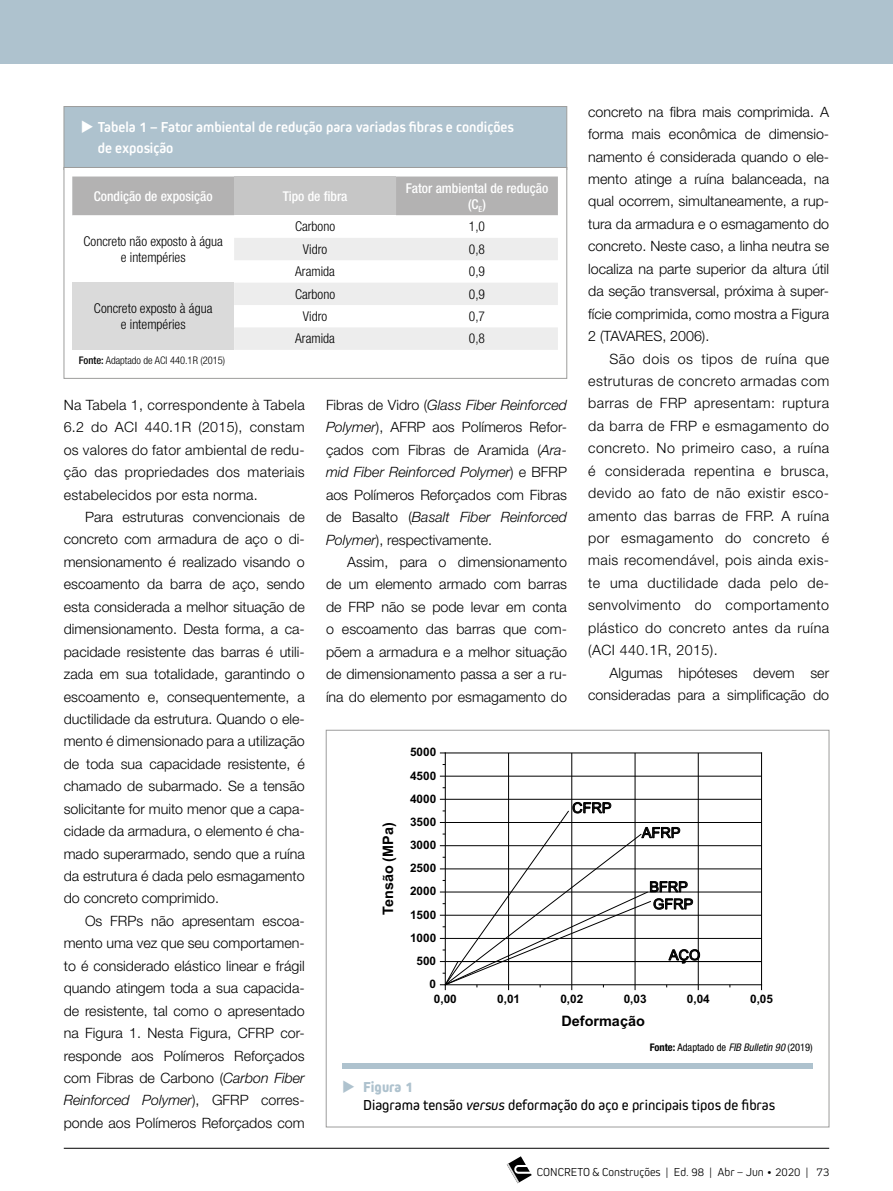
<style>
.page{position:relative;width:893px;height:1191px;background:#fff}
.page>*{position:absolute;margin:0;border:0;box-sizing:border-box;transform-origin:0 0}
.t1{font:700 15px/21px "Kiro";color:#fff}
.t2{font:15px/18px "Kiro";color:#000}
.t3{font:700 14.4px "Arial";color:#000}
.t4{font:14.4px/17.2px "Arial";color:#000}
.t5{font:300 14.25px/22.5px "Helvetica Neue LT Std";color:#000;text-align:justify}
.t6{font:300 condensed 13.5px/16.5px "Helvetica Neue LT Std";color:#000;text-align:center}
.t7{font:500 condensed 13.5px/16.5px "Helvetica Neue LT Std";color:#fff;text-align:center}
.t8{font:300 12px "Kiro";color:#000}
.t9{font:700 11.7px "Arial";color:#000}
.t10{font:condensed 10.5px "Helvetica Neue LT Std";color:#000}
.t11{font:300 condensed 10.5px "Helvetica Neue LT Std";color:#000}
.s1{font-weight:500}
.s2{font-style:italic}
.s3{font-weight:700}
.s4{color:#aec2ce}
.s5{font-weight:800;color:#aec2ce}
</style>
<div class="page">
<svg style="left:507px;top:1156px;width:25px;height:27px"></svg>
<hr style="left:64px;top:1148px;width:765px;height:1px;background:#000">
<div style="left:0;top:0;width:893px;height:64px;background:#aec2ce"></div>
<div style="left:64px;top:106px;width:503px;height:64px;background:#aec2ce;border:1px solid #9d9d9c"></div>
<div style="left:64px;top:167px;width:503px;height:211px;background:#fff;border:1px solid #9d9d9c"></div>
<div style="left:72px;top:176px;width:486px;height:39px;background:#b3b2b2"></div>
<div style="left:234px;top:176px;width:162px;height:39px;background:#c6c6c6"></div>
<svg style="left:72px;top:215px;width:486px;height:68px"></svg>
<svg style="left:234px;top:238px;width:324px;height:112px"></svg>
<div style="left:72px;top:283px;width:162px;height:67px;background:#dadada"></div>
<div style="left:326px;top:730px;width:503px;height:397px;background:#fff;border:1px solid #9d9d9c"></div>
<div style="left:342px;top:1063px;width:471px;height:5px;background:#aec2ce"></div>
<hr style="left:508px;top:753px;width:1px;height:231px;background:#000">
<hr style="left:571px;top:753px;width:1px;height:231px;background:#000">
<hr style="left:635px;top:753px;width:1px;height:231px;background:#000">
<hr style="left:698px;top:753px;width:1px;height:231px;background:#000">
<hr style="left:445px;top:776px;width:316px;height:1px;background:#000">
<hr style="left:445px;top:752px;width:316px;height:1px;background:#000">
<hr style="left:445px;top:753px;width:1px;height:231px;background:#000">
<hr style="left:761px;top:753px;width:1px;height:231px;background:#000">
<svg style="left:440px;top:798px;width:322px;height:192px"></svg>
<p class="t5" style="left:588px;top:100px;width:242px">concreto na fibra mais comprimida. A forma mais econômica de dimensio&shy;namento é considerada quando o ele&shy;mento atinge a ruína balanceada, na qual ocorrem, simultaneamente, a rup&shy;tura da armadura e o esmagamento do concreto. Neste caso, a linha neutra se localiza na parte superior da altura útil da seção transversal, próxima à super&shy;fície comprimida, como mostra a Figura 2 (TAVARES, 2006).</p>
<p class="t5" style="left:588px;top:347px;width:242px;text-indent:21px">São dois os tipos de ruína que estruturas de concreto armadas com barras de FRP apresentam: ruptura da barra de FRP e esmagamento do concreto. No primeiro caso, a ruína é considerada repentina e brusca, devido ao fato de não existir esco&shy;amento das barras de FRP. A ruína por esmagamento do concreto é mais recomendável, pois ainda exis&shy;te uma ductilidade dada pelo de&shy;senvolvimento do comportamento plástico do concreto antes da ruína (ACI 440.1R, 2015).</p>
<p class="t5" style="left:588px;top:661px;width:242px;text-align:right">Algumas hipóteses devem ser consideradas para a simplificação do</p>
<p class="t1" style="left:98px;top:116px;width:417px;text-indent:-17px">◆ Tabela 1 – Fator ambiental de redução para variadas fibras e condições de exposição</p>
<p class="t7" style="left:94px;top:188px;width:120px">Condição de exposição</p>
<p class="t7" style="left:283px;top:188px;width:66px">Tipo de fibra</p>
<p class="t7" style="left:406px;top:179px;width:144px">Fator ambiental de redução (C<sub>E</sub>)</p>
<p class="t6" style="left:84px;top:232px;width:141px">Concreto não exposto à água e intempéries</p>
<p class="t6" style="left:295px;top:218px;width:42px">Carbono</p>
<p class="t6" style="left:469px;top:218px;width:18px">1,0</p>
<p class="t6" style="left:303px;top:241px;width:26px">Vidro</p>
<p class="t6" style="left:469px;top:241px;width:18px">0,8</p>
<p class="t6" style="left:295px;top:263px;width:41px">Aramida</p>
<p class="t6" style="left:469px;top:263px;width:18px">0,9</p>
<p class="t6" style="left:295px;top:285px;width:42px">Carbono</p>
<p class="t6" style="left:469px;top:285px;width:18px">0,9</p>
<p class="t6" style="left:303px;top:308px;width:26px">Vidro</p>
<p class="t6" style="left:469px;top:308px;width:18px">0,7</p>
<p class="t6" style="left:295px;top:330px;width:41px">Aramida</p>
<p class="t6" style="left:469px;top:330px;width:18px">0,8</p>
<p class="t6" style="left:94px;top:300px;width:120px">Concreto exposto à água e intempéries</p>
<p class="t11" style="left:79px;top:354px;width:148px"><span class="s1">Fonte:</span> Adaptado de ACI 440.1R (2015)</p>
<p class="t5" style="left:64px;top:393px;width:242px">Na Tabela 1, correspondente à Tabela 6.2 do ACI 440.1R (2015), constam os valores do fator ambiental de redu&shy;ção das propriedades dos materiais estabelecidos por esta norma.</p>
<p class="t5" style="left:64px;top:505px;width:242px;text-indent:21px">Para estruturas convencionais de concreto com armadura de aço o di&shy;mensionamento é realizado visando o escoamento da barra de aço, sendo esta considerada a melhor situação de dimensionamento. Desta forma, a ca&shy;pacidade resistente das barras é utili&shy;zada em sua totalidade, garantindo o escoamento e, consequentemente, a ductilidade da estrutura. Quando o ele&shy;mento é dimensionado para a utilização de toda sua capacidade resistente, é chamado de subarmado. Se a tensão solicitante for muito menor que a capa&shy;cidade da armadura, o elemento é cha&shy;mado superarmado, sendo que a ruína da estrutura é dada pelo esmagamento do concreto comprimido.</p>
<p class="t5" style="left:64px;top:909px;width:242px;text-indent:21px">Os FRPs não apresentam escoa&shy;mento uma vez que seu comportamen&shy;to é considerado elástico linear e frágil quando atingem toda a sua capacida&shy;de resistente, tal como o apresentado na Figura 1. Nesta Figura, CFRP cor&shy;responde aos Polímeros Reforçados com Fibras de Carbono (<span class="s2">Carbon Fiber Reinforced Polymer</span>), GFRP corres&shy;ponde aos Polímeros Reforçados com</p>
<p class="t5" style="left:326px;top:393px;width:242px">Fibras de Vidro (<span class="s2">Glass Fiber Reinforced Polymer</span>), AFRP aos Polímeros Refor&shy;çados com Fibras de Aramida (<span class="s2">Ara&shy;mid Fiber Reinforced Polymer</span>) e BFRP aos Polímeros Reforçados com Fibras de Basalto (<span class="s2">Basalt Fiber Reinforced Polymer</span>), respectivamente.</p>
<p class="t5" style="left:326px;top:550px;width:242px;text-indent:21px">Assim, para o dimensionamento de um elemento armado com barras de FRP não se pode levar em conta o escoamento das barras que com&shy;põem a armadura e a melhor situação de dimensionamento passa a ser a ru&shy;ína do elemento por esmagamento do</p>
<p class="t9" style="left:410px;top:744px;width:28px">5000</p>
<p class="t9" style="left:410px;top:767px;width:28px">4500</p>
<p class="t9" style="left:410px;top:790px;width:28px">4000</p>
<p class="t4" style="left:572px;top:799px;width:41px">CFRP</p>
<p class="t9" style="left:410px;top:813px;width:28px">3500</p>
<p class="t3" style="left:378px;top:914px;width:94px;rotate:-90deg">Tensão (MPa)</p>
<p class="t4" style="left:642px;top:824px;width:40px">AFRP</p>
<p class="t9" style="left:410px;top:836px;width:28px">3000</p>
<p class="t9" style="left:410px;top:860px;width:28px">2500</p>
<p class="t4" style="left:649px;top:878px;width:45px">BFRP<br>GFRP</p>
<p class="t9" style="left:410px;top:883px;width:28px">2000</p>
<p class="t9" style="left:410px;top:906px;width:28px">1500</p>
<p class="t9" style="left:410px;top:929px;width:28px">1000</p>
<p class="t4" style="left:669px;top:946px;width:33px">AÇO</p>
<p class="t9" style="left:417px;top:952px;width:21px">500</p>
<p class="t9" style="left:430px;top:975px;width:8px">0</p>
<p class="t9" style="left:434px;top:990px;width:24px">0,00</p>
<p class="t9" style="left:497px;top:990px;width:24px">0,01</p>
<p class="t9" style="left:560px;top:990px;width:24px">0,02</p>
<p class="t9" style="left:624px;top:990px;width:24px">0,03</p>
<p class="t9" style="left:687px;top:990px;width:24px">0,04</p>
<p class="t9" style="left:750px;top:990px;width:24px">0,05</p>
<p class="t3" style="left:561px;top:1011px;width:85px">Deformação</p>
<p class="t10" style="left:650px;top:1041px;width:165px"><span class="s3">Fonte:</span> Adaptado de <span class="s2">FIB Bulletin 90</span> (2019)</p>
<p class="t2" style="left:363px;top:1077px;width:413px;text-indent:-21px"><span class="s4">◆</span> <span class="s5">Figura 1<br></span>Diagrama tensão <span class="s2">versus</span> deformação do aço e principais tipos de fibras</p>
<p class="t8" style="left:537px;top:1164px;width:294px">CONCRETO &amp; Construções | Ed. 98 | Abr – Jun • 2020 | 73</p>
</div>
